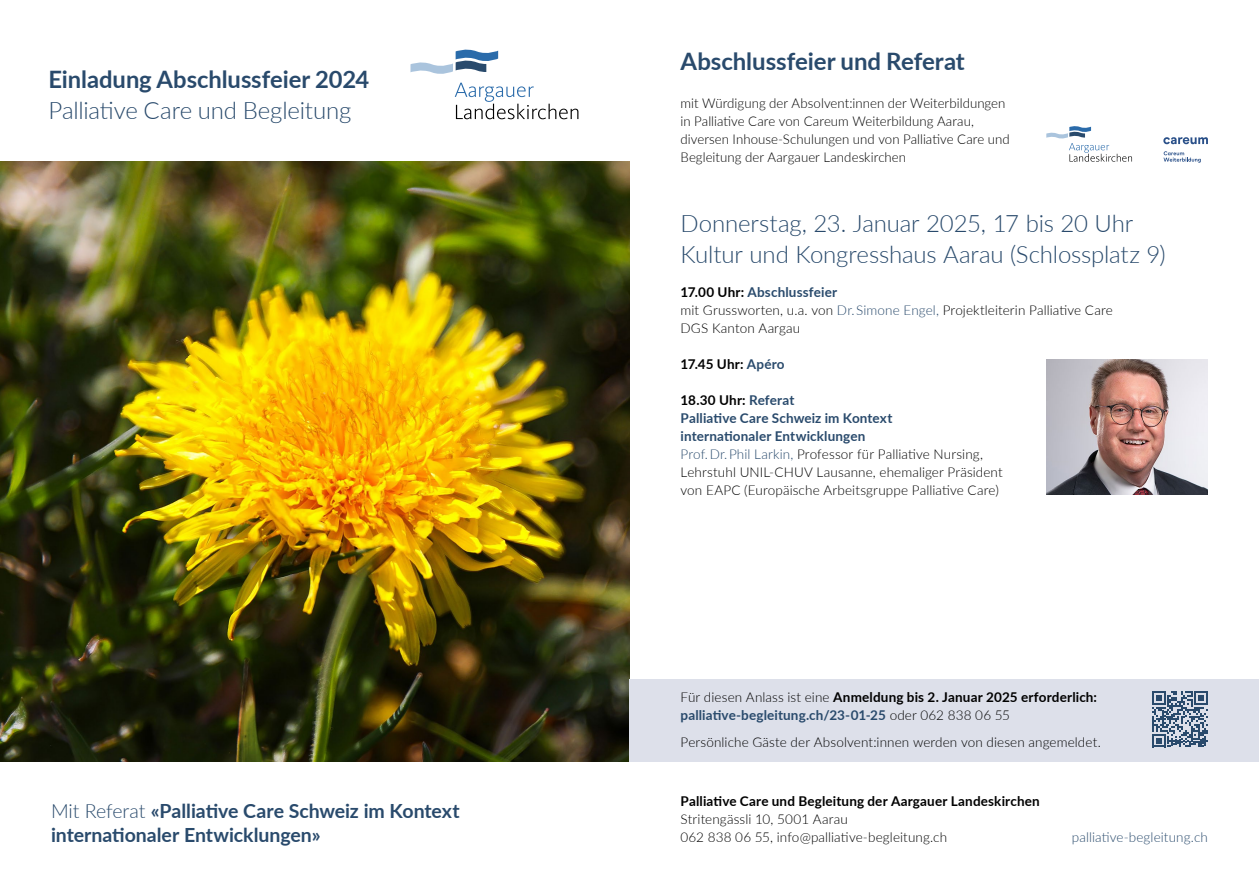
<style>
.page{position:relative;width:1259px;height:893px;background:#fff}
.page>*{position:absolute;margin:0;border:0;box-sizing:border-box;transform-origin:0 0}
.titel_2{font:300 24px "Lato";letter-spacing:-.01em;color:#294a6c}
.titel_2-2{font:700 24px "Lato";color:#294a6c}
.t1{font:700 19.5px/24px "Lato";letter-spacing:-.005em;color:#294a6c}
.text{font:300 13.5px/18px "Lato";letter-spacing:.005em;color:#000}
.text-2{font:700 13.5px/18px "Lato";letter-spacing:.01em;color:#000}
.text-3{font:300 13.5px "Lato";letter-spacing:.01em;color:#294a6c}
.s1{font-weight:300}
.s2{font-weight:700}
.s3{font-weight:700;color:#294a6c}
.s4{color:#294a6c}
</style>
<div class="page">
<img style="left:0;top:162px;width:629px;height:600px">
<svg style="left:410px;top:49px;width:88px;height:25px"></svg>
<svg style="left:455px;top:83px;width:123px;height:36px"></svg>
<svg style="left:1163px;top:137px;width:45px;height:7px"></svg>
<svg style="left:1163px;top:151px;width:37px;height:12px"></svg>
<svg style="left:1046px;top:126px;width:86px;height:36px"></svg>
<img style="left:1046px;top:359px;width:162px;height:136px">
<div style="left:629px;top:679px;width:630px;height:83px;background:#dde0ea"></div>
<svg style="left:1152px;top:691px;width:56px;height:56px"></svg>
<p class="titel_2-2" style="left:48px;top:61px;width:322px">Einladung Abschlussfeier 2024</p>
<p class="titel_2" style="left:48px;top:94px;width:304px">Palliative Care und Begleitung</p>
<p class="t1" style="left:51px;top:798px;width:410px"><span class="s1">Mit Referat</span> «Palliative Care Schweiz im Kontext internationaler Entwicklungen»</p>
<p class="titel_2-2" style="left:680px;top:44px;width:286px">Abschlussfeier und Referat</p>
<p class="text" style="left:680px;top:93px;width:331px">mit Würdigung der Absolvent:innen der Weiterbildungen in Palliative Care von Careum Weiterbildung Aarau, diversen Inhouse-Schulungen und von Palliative Care und Begleitung der Aargauer Landeskirchen</p>
<p class="titel_2" style="left:680px;top:207px;width:454px">Donnerstag, 23. Januar 2025, 17 bis 20 Uhr</p>
<p class="titel_2" style="left:680px;top:238px;width:487px">Kultur und Kongresshaus Aarau (Schlossplatz 9)</p>
<p class="text" style="left:680px;top:283px;width:434px"><span class="s2">17.00 Uhr:</span> <span class="s3">Abschlussfeier<br></span>mit Grussworten, u.a. von <span class="s4">Dr. Simone Engel,</span> Projektleiterin Palliative Care<br>DGS Kanton Aargau</p>
<p class="text-2" style="left:680px;top:354px;width:106px">17.45 Uhr: <span class="s4">Apéro</span></p>
<p class="text" style="left:680px;top:391px;width:324px"><span class="s2">18.30 Uhr:</span> <span class="s3">Referat<br>Palliative Care Schweiz im Kontext<br>internationaler Entwicklungen<br></span><span class="s4">Prof. Dr. Phil Larkin,</span> Professor für Palliative Nursing, Lehrstuhl UNIL-CHUV Lausanne, ehemaliger Präsident von EAPC (Europäische Arbeitsgruppe Palliative Care)</p>
<p class="text-2" style="left:680px;top:688px;width:418px"><span class="s1">Für diesen Anlass ist eine</span> Anmeldung bis 2. Januar 2025 erforderlich: <span class="s4">palliative-begleitung.ch/23-01-25</span> <span class="s1">oder 062 838 06 55</span></p>
<p class="text" style="left:680px;top:733px;width:422px">Persönliche Gäste der Absolvent:innen werden von diesen angemeldet.</p>
<p class="text" style="left:680px;top:792px;width:361px"><span class="s2">Palliative Care und Begleitung der Aargauer Landeskirchen<br></span>Stritengässli 10, 5001 Aarau<br>062 838 06 55, info@palliative-begleitung.ch</p>
<p class="text-3" style="left:1071px;top:828px;width:138px">palliative-begleitung.ch</p>
</div>
